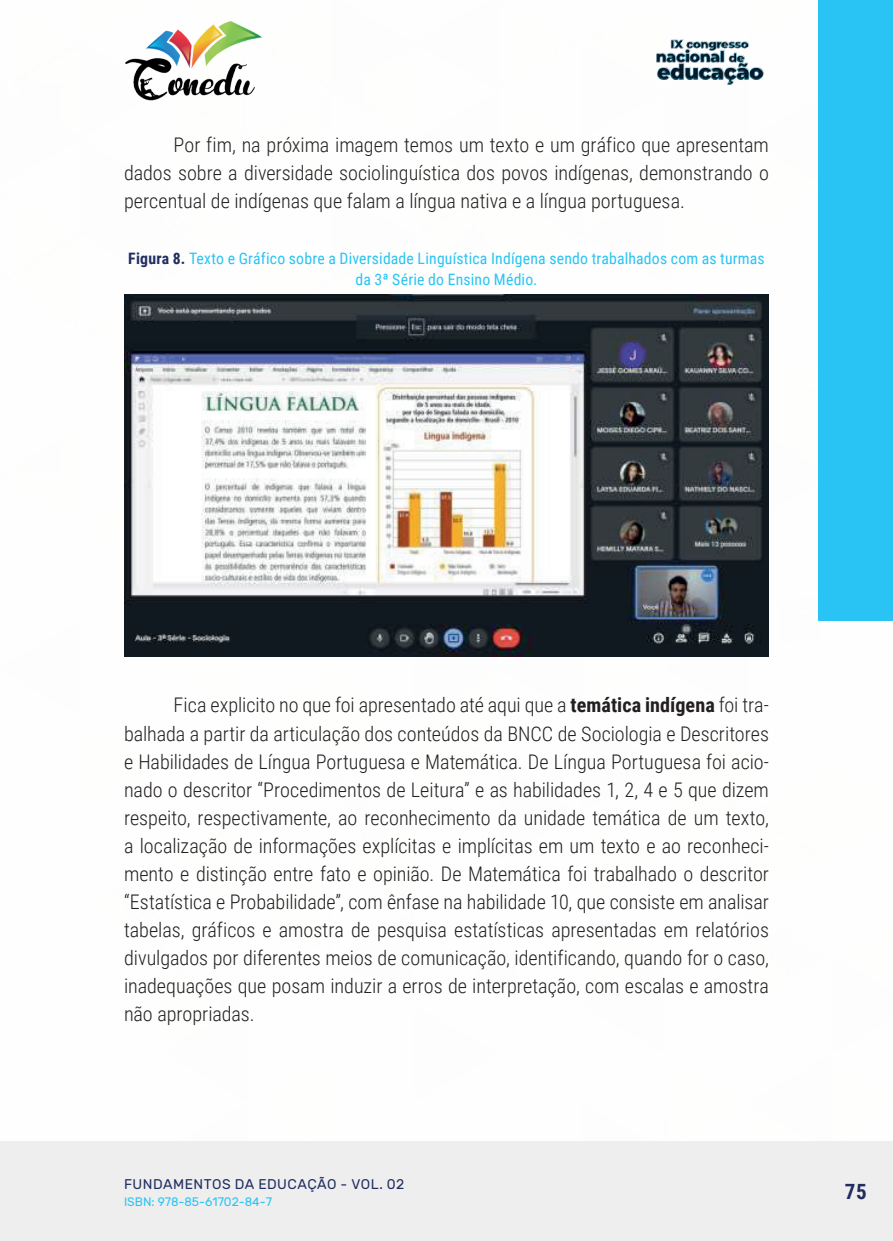
<style>
.page{position:relative;width:893px;height:1241px;background:#fff}
.page>*{position:absolute;margin:0;border:0;box-sizing:border-box;transform-origin:0 0}
.t1{font:700 21px "Roboto Condensed";color:#202d5e}
._9_CORPO{font:300 20.12px/28px "Roboto Condensed";color:#231f20;text-align:justify}
._14_LEGENDAS{font:15.75px/21px "Roboto Condensed";letter-spacing:.01em;color:#29c4f3;text-align:center}
.t2{font:14px "Rubik";letter-spacing:.03em;color:#202d5e}
.t3{font:12.25px "Rubik";color:#29c4f3}
.s1{font-weight:700;color:#202d5e}
.s2{font-weight:700}
</style>
<div class="page">
<div style="left:0;top:1141px;width:893px;height:99px;background:#eeeeef"></div>
<div style="left:819px;top:0;width:74px;height:620px;background:#29c4f3"></div>
<img style="left:125px;top:20px;width:137px;height:81px">
<img style="left:656px;top:39px;width:108px;height:46px">
<img style="left:124px;top:294px;width:645px;height:362px">
<p class="_9_CORPO" style="left:124px;top:130px;width:646px;text-indent:50px">Por fim, na próxima imagem temos um texto e um gráfico que apresentam dados sobre a diversidade sociolinguística dos povos indígenas, demonstrando o percentual de indígenas que falam a língua nativa e a língua portuguesa.</p>
<p class="_14_LEGENDAS" style="left:128px;top:247px;width:638px"><span class="s1">Figura 8.</span> Texto e Gráfico sobre a Diversidade Linguística Indígena sendo trabalhados com as turmas da 3ª Série do Ensino Médio.</p>
<p class="_9_CORPO" style="left:124px;top:690px;width:646px;text-indent:50px">Fica explicito no que foi apresentado até aqui que a <span class="s2">temática indígena</span> foi tra&shy;balhada a partir da articulação dos conteúdos da BNCC de Sociologia e Descritores e Habilidades de Língua Portuguesa e Matemática. De Língua Portuguesa foi acio&shy;nado o descritor “Procedimentos de Leitura” e as habilidades 1, 2, 4 e 5 que dizem respeito, respectivamente, ao reconhecimento da unidade temática de um texto, a localização de informações explícitas e implícitas em um texto e ao reconheci&shy;mento e distinção entre fato e opinião. De Matemática foi trabalhado o descritor “Estatística e Probabilidade”, com ênfase na habilidade 10, que consiste em analisar tabelas, gráficos e amostra de pesquisa estatísticas apresentadas em relatórios divulgados por diferentes meios de comunicação, identificando, quando for o caso, inadequações que posam induzir a erros de interpretação, com escalas e amostra não apropriadas.</p>
<p class="t2" style="left:124px;top:1175px;width:282px">FUNDAMENTOS DA EDUCAÇÃO - VOL. 02</p>
<p class="t3" style="left:124px;top:1194px;width:149px">ISBN: 978-85-61702-84-7</p>
<p class="t1" style="left:845px;top:1176px;width:23px">75</p>
</div>
